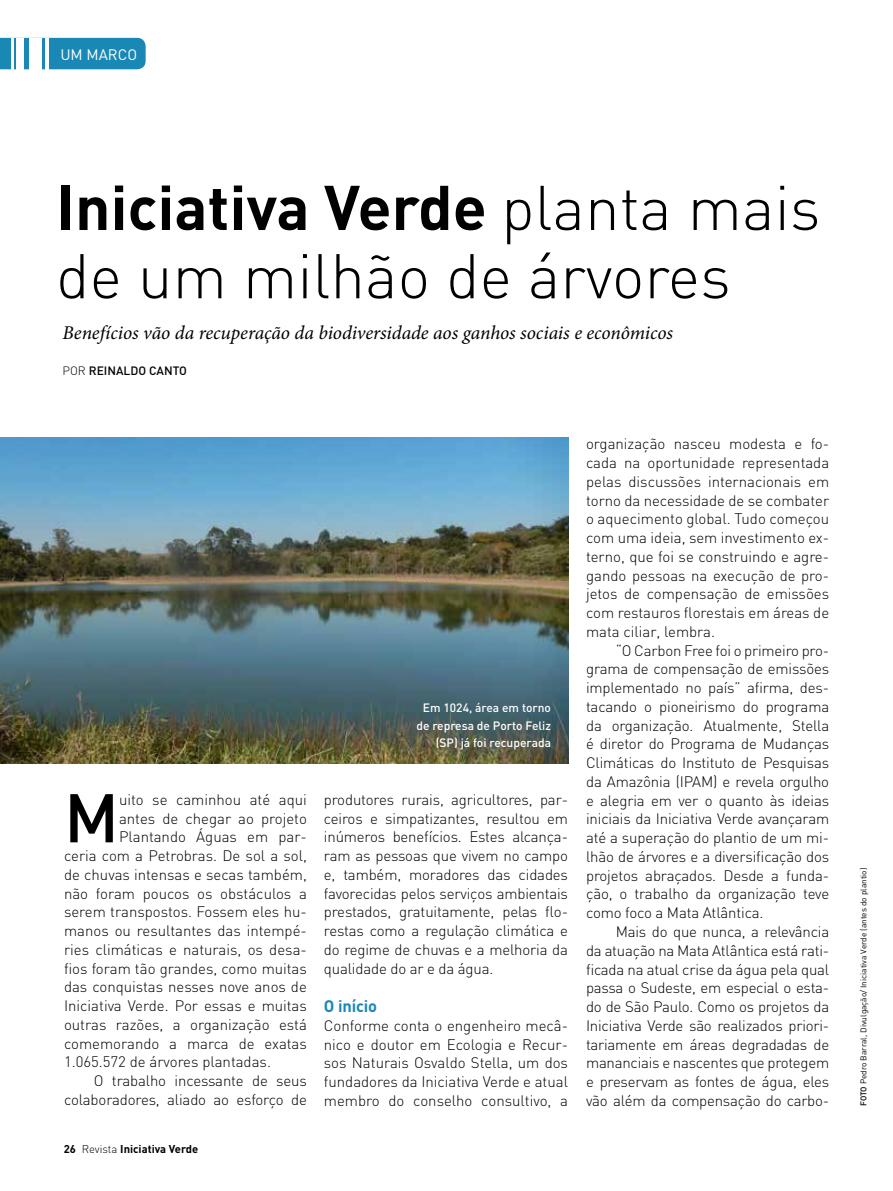
<style>
.page{position:relative;width:893px;height:1191px;background:#fff}
.page>*{position:absolute;margin:0;border:0;box-sizing:border-box;transform-origin:0 0}
.t1{font:500 67.65px "DIN";color:#000}
.t2{font:300 62.1px/68.2px "DIN";color:#000}
.t3{font:italic 19.5px "Minion Pro";letter-spacing:-.005em;color:#000}
.t4{font:700 16.5px "DIN";color:#1a88b5}
.t5{font:300 15px/18.8px "DIN";color:#000;text-align:justify}
.t6{font:15px "DIN";color:#fff}
.t7{font:500 12px/17.2px "DIN";color:#fff;text-align:right}
.t8{font:500 12px "DIN";color:#000}
.t9{font:700 11.25px "DIN";color:#000}
.t10{font:8.25px "DIN";color:#000}
.s1{font-weight:700}
.s2{font-weight:300}
.s3{font-weight:500}
</style>
<div class="page">
<div style="left:0;top:38px;width:146px;height:31px;background:#1a88b5"></div>
<div style="left:17px;top:38px;width:7px;height:31px;background:#fff"></div>
<div style="left:29px;top:38px;width:13px;height:31px;background:#fff"></div>
<hr style="left:46px;top:38px;width:3px;height:31px;background:#fff">
<hr style="left:11px;top:38px;width:2px;height:31px;background:#fff">
<img style="left:0;top:437px;width:568px;height:327px">
<p class="t6" style="left:60px;top:45px;width:78px">UM MARCO</p>
<h2 class="t2" style="left:56px;top:173px;width:766px"><span class="s1">Iniciativa Verde</span> planta mais de um milhão de árvores</h2>
<h3 class="t3" style="left:63px;top:319px;width:612px">Benefícios vão da recuperação da biodiversidade aos ganhos sociais e econômicos</h3>
<p class="t8" style="left:63px;top:363px;width:126px"><span class="s2">Por</span> Reinaldo Canto</p>
<h1 class="t1" style="left:64px;top:774px;width:44px">M</h1>
<p class="t5" style="left:119px;top:790px;width:189px">uito se caminhou até aqui</p>
<p class="t5" style="left:119px;top:808px;width:189px">antes de chegar ao projeto</p>
<p class="t5" style="left:119px;top:827px;width:189px">Plantando Águas em par-</p>
<p class="t5" style="left:64px;top:846px;width:244px">ceria com a Petrobras. De sol a sol,</p>
<p class="t5" style="left:64px;top:865px;width:244px">de chuvas intensas e secas também,</p>
<p class="t5" style="left:64px;top:883px;width:244px">não foram poucos os obstáculos a</p>
<p class="t5" style="left:64px;top:902px;width:244px">serem transpostos. Fossem eles hu-</p>
<p class="t5" style="left:64px;top:921px;width:244px">manos ou resultantes das intempé-</p>
<p class="t5" style="left:64px;top:940px;width:244px">ries climáticas e naturais, os desa-</p>
<p class="t5" style="left:64px;top:958px;width:244px">fios foram tão grandes, como muitas</p>
<p class="t5" style="left:64px;top:977px;width:244px">das conquistas nesses nove anos de</p>
<p class="t5" style="left:64px;top:996px;width:244px">Iniciativa Verde. Por essas e muitas</p>
<p class="t5" style="left:64px;top:1015px;width:244px">outras razões, a organização está</p>
<p class="t5" style="left:64px;top:1033px;width:244px">comemorando a marca de exatas</p>
<p class="t5" style="left:64px;top:1052px;width:208px">1.065.572 de árvores plantadas.</p>
<p class="t5" style="left:94px;top:1071px;width:215px">O trabalho incessante de seus</p>
<p class="t5" style="left:64px;top:1090px;width:244px">colaboradores, aliado ao esforço de</p>
<p class="t9" style="left:64px;top:1141px;width:136px">26 <span class="s2">Revista</span> Iniciativa Verde</p>
<p class="t7" style="left:416px;top:699px;width:136px">Em 1024, área em torno de represa de Porto Feliz (SP) já foi recuperada</p>
<p class="t5" style="left:324px;top:790px;width:246px">produtores rurais, agricultores, par&shy;ceiros e simpatizantes, resultou em inúmeros benefícios. Estes alcança&shy;ram as pessoas que vivem no campo e, também, moradores das cidades favorecidas pelos serviços ambientais prestados, gratuitamente, pelas flo&shy;restas como a regulação climática e do regime de chuvas e a melhoria da qualidade do ar e da água.</p>
<p class="t4" style="left:324px;top:995px;width:55px">O início</p>
<p class="t5" style="left:324px;top:1016px;width:246px">Conforme conta o engenheiro mecâ&shy;nico e doutor em Ecologia e Recur&shy;sos Naturais Osvaldo Stella, um dos fundadores da Iniciativa Verde e atual membro do conselho consultivo, a</p>
<p class="t5" style="left:586px;top:434px;width:245px">organização nasceu modesta e fo&shy;cada na oportunidade representada pelas discussões internacionais em torno da necessidade de se combater o aquecimento global. Tudo começou com uma ideia, sem investimento ex&shy;terno, que foi se construindo e agre&shy;gando pessoas na execução de pro&shy;jetos de compensação de emissões com restauros florestais em áreas de mata ciliar, lembra.</p>
<p class="t5" style="left:586px;top:640px;width:245px;text-indent:30px">“O Carbon Free foi o primeiro pro&shy;grama de compensação de emissões implementado no país” afirma, des&shy;tacando o pioneirismo do programa da organização. Atualmente, Stella é diretor do Programa de Mudanças Climáticas do Instituto de Pesquisas da Amazônia (IPAM) e revela orgulho e alegria em ver o quanto às ideias iniciais da Iniciativa Verde avançaram até a superação do plantio de um mi&shy;lhão de árvores e a diversificação dos projetos abraçados. Desde a funda&shy;ção, o trabalho da organização teve como foco a Mata Atlântica.</p>
<p class="t5" style="left:586px;top:922px;width:245px;text-indent:30px">Mais do que nunca, a relevância da atuação na Mata Atlântica está rati&shy;ficada na atual crise da água pela qual passa o Sudeste, em especial o esta&shy;do de São Paulo. Como os projetos da Iniciativa Verde são realizados priori&shy;tariamente em áreas degradadas de mananciais e nascentes que protegem e preservam as fontes de água, eles vão além da compensação do carbo-</p>
<p class="t10" style="left:858px;top:1106px;width:240px;rotate:-90deg"><span class="s3">Foto</span> Pedro Barral, Divulgação/ Iniciativa Verde (antes do plantio)</p>
</div>
